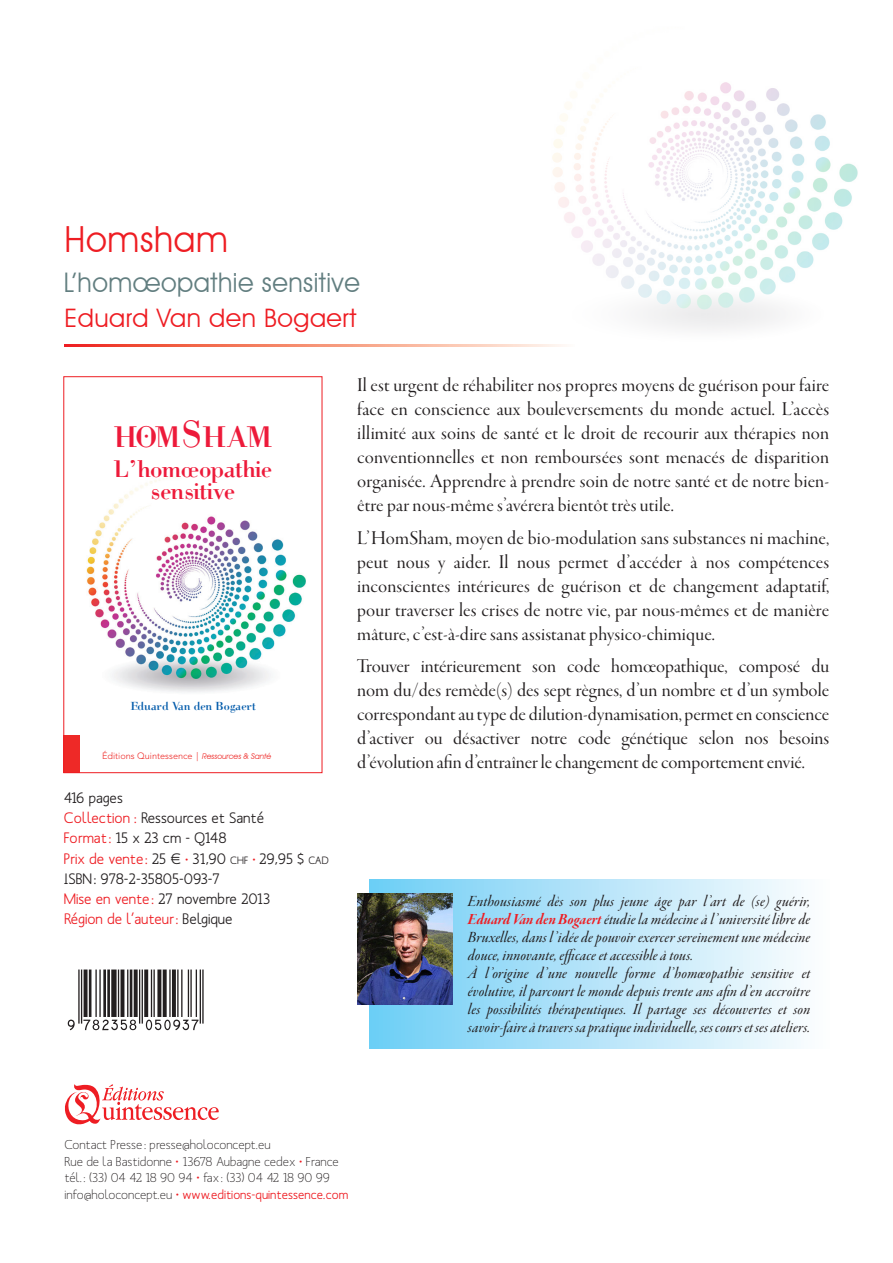
<style>
.page{position:relative;width:893px;height:1263px;background:#fff}
.page>*{position:absolute;margin:0;border:0;box-sizing:border-box;transform-origin:0 0}
.Titre{font:36px "Avant Garde IT Cby BT";letter-spacing:.02em;color:#ee1d23;scale:.95 1}
.t1{font:30.9px "Help Us Giambattista";letter-spacing:-.055em;color:#ed1a3a}
.Soutitre{font:27px "Avant Garde IT Cby BT";letter-spacing:.02em;color:#627e80;scale:.95 1}
.Auteur{font:25.5px "Avant Garde IT Cby BT";letter-spacing:.02em;color:#ee1d23}
.t2{font:24.9px/22.5px "Help Us Giambattista";letter-spacing:-.03em;color:#ed1a3a;text-align:center}
.Description{font:20.25px/24px "Garamond Premr Pro Disp";letter-spacing:.005em;color:#231f20;text-align:justify}
.bio{font:16.5px/18px "Garamond Premr Pro Med It Disp";letter-spacing:.01em;color:#231f20;text-align:justify}
.t3{font:500 15px "Mank Sans";color:#231f20}
.t4{font:500 15px "Mank Sans";color:#ee1d23}
.t5{font:12.75px/16.5px "Mank Sans";letter-spacing:.005em;color:#231f20}
.t6{font:12.15px "Help Us Giambattista";letter-spacing:-.01em;color:#015aaa}
.t7{font:300 9.15px "Avenir LT Std";color:#ee2927}
.s1{font-size:39.45px}
.s2{font-family:"Avant Garde IT Cby BT";font-weight:400}
.s3{font-family:"Avant Garde IT Cby BT";font-weight:400;font-style:italic;font-size:7.95px}
.s4{color:#ee1d23}
.s5{font-weight:400;font-size:12.75px;color:#ee1d23}
.s6{font-size:10.5px}
.s7{color:#231f20}
.s8{font-family:"Garamond Premr Pro Bd It Disp";color:#ee1d23}
.s9{font-weight:500;color:#ee1d23}
</style>
<div class="page">
<img style="left:552px;top:82px;width:306px;height:248px">
<svg style="left:65px;top:1084px;width:154px;height:40px"></svg>
<svg style="left:64px;top:344px;width:499px;height:3px"></svg>
<img style="left:86px;top:477px;width:220px;height:216px">
<div style="left:64px;top:735px;width:16px;height:38px;background:#ee2927"></div>
<div style="left:64px;top:376px;width:258px;height:397px;border:1px solid #ee1d23"></div>
<div style="left:370px;top:880px;width:459px;height:169px;background:linear-gradient(to right,#6dcaf2,#fff)"></div>
<img style="left:357px;top:893px;width:95px;height:111px">
<p class="Titre" style="left:64px;top:217px;width:173px">Homsham</p>
<p class="Soutitre" style="left:64px;top:266px;width:313px">L’homœopathie sensitive</p>
<p class="Auteur" style="left:64px;top:303px;width:293px">Eduard Van den Bogaert</p>
<p class="t1" style="left:113px;top:418px;width:160px">HOM<span class="s1">S</span>HAM</p>
<p class="t2" style="left:113px;top:458px;width:160px">L’homœopathie sensitive</p>
<p class="t6" style="left:130px;top:699px;width:127px">Eduard Van den Bogaert</p>
<p class="t7" style="left:102px;top:750px;width:171px">Éditions Quintessence <span class="s2">|</span> <span class="s3">Ressources &amp; Santé</span></p>
<p class="t3" style="left:64px;top:788px;width:61px">416 pages</p>
<p class="t3" style="left:64px;top:808px;width:202px"><span class="s4">Collection :</span> Ressources et Santé</p>
<p class="t3" style="left:64px;top:829px;width:165px"><span class="s4">Format :</span> 15 x 23 cm - Q148</p>
<p class="t3" style="left:64px;top:849px;width:266px"><span class="s4">Prix de vente :</span> 25 € <span class="s5">•</span> 31,90 <span class="s6">CHF</span> <span class="s5">•</span> 29,95 $ <span class="s6">CAD</span></p>
<p class="t3" style="left:64px;top:869px;width:158px">ISBN: 978-2-35805-093-7</p>
<p class="t3" style="left:64px;top:889px;width:208px"><span class="s4">Mise en vente :</span> 27 novembre 2013</p>
<p class="t4" style="left:64px;top:909px;width:170px">Région de l’auteur: <span class="s7">Belgique</span></p>
<p class="Description" style="left:357px;top:373px;width:474px">Il est urgent de réhabiliter nos propres moyens de guérison pour faire face en conscience aux bouleversements du monde actuel. L’accès illimité aux soins de santé et le droit de recourir aux thérapies non conventionnelles et non remboursées sont menacés de disparition organisée. Apprendre à prendre soin de notre santé et de notre bien&shy;être par nous-même s’avérera bientôt très utile.</p>
<p class="Description" style="left:357px;top:526px;width:474px">L’HomSham, moyen de bio-modulation sans substances ni machine, peut nous y aider. Il nous permet d’accéder à nos compétences inconscientes intérieures de guérison et de changement adaptatif, pour traverser les crises de notre vie, par nous-mêmes et de manière mâture, c’est-à-dire sans assistanat physico-chimique.</p>
<p class="Description" style="left:357px;top:654px;width:474px">Trouver intérieurement son code homœopathique, composé du nom du/des remède(s) des sept règnes, d’un nombre et d’un symbole correspondant au type de dilution-dynamisation, permet en conscience d’activer ou désactiver notre code génétique selon nos besoins d’évolution afin d’entraîner le changement de comportement envié.</p>
<p class="bio" style="left:468px;top:893px;width:344px">Enthousiasmé dès son plus jeune âge par l’art de (se) guérir, <span class="s8">Eduard Van den Bogaert</span> étudie la médecine à l’université libre de Bruxelles, dans l’idée de pouvoir exercer sereinement une médecine douce, innovante, efficace et accessible à tous.</p>
<p class="bio" style="left:468px;top:965px;width:344px">À l’origine d’une nouvelle forme d’homœopathie sensitive et évolutive, il parcourt le monde depuis trente ans afin d’en accroître les possibilités thérapeutiques. Il partage ses découvertes et son savoir-faire à travers sa pratique individuelle, ses cours et ses ateliers.</p>
<p class="t5" style="left:64px;top:1136px;width:208px">Contact Presse : presse@holoconcept.eu</p>
<p class="t5" style="left:64px;top:1153px;width:285px">Rue de la Bastidonne <span class="s4">•</span> 13678 Aubagne cedex <span class="s4">•</span> France tél. : (33) 04 42 18 90 94 <span class="s4">•</span> fax : (33) 04 42 18 90 99 info@holoconcept.eu <span class="s4">•</span> <span class="s9">www.editions-quintessence.com</span></p>
</div>
